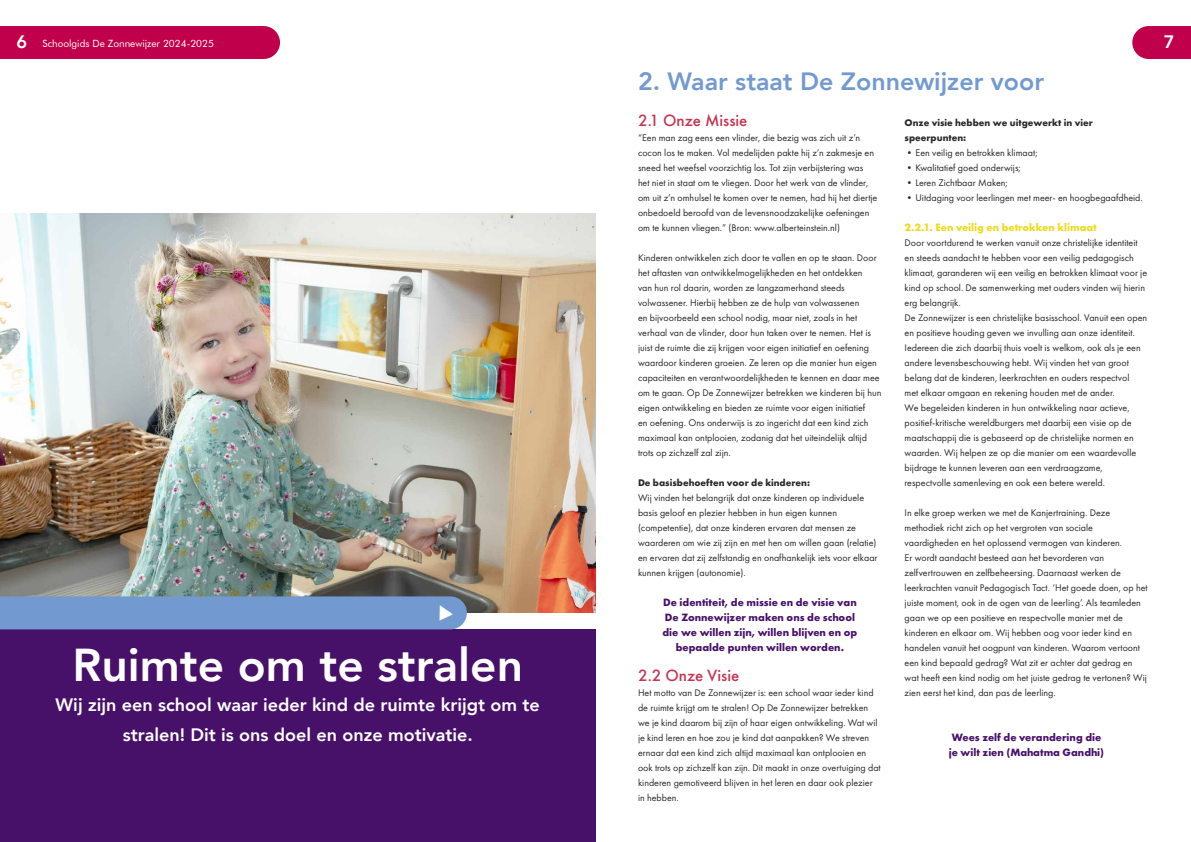
<style>
.page{position:relative;width:1191px;height:842px;background:#fff}
.page>*{position:absolute;margin:0;border:0;box-sizing:border-box;transform-origin:0 0}
.t1{font:800 46px "Avenir";color:#fff}
.t2{font:800 25px "Avenir";color:#739ad0}
.t3{font:800 18px/30px "Avenir";color:#fff;text-align:center}
.t4{font:500 17px "Futura PT";color:#c53654}
.t5{font:700 11px/15px "Futura PT";color:#47116a;text-align:center}
.t6{font:700 11px "Futura PT";color:#eeda1b}
.t7{font:10px/15px "Futura PT";color:#292929}
.t8{font:700 10px/15px "Futura PT";color:#292929}
.t9{font:10px "Futura BT";color:#fff}
.s1{font-family:"Avenir";font-weight:800;font-size:18px}
</style>
<div class="page">
<div style="left:0;top:26px;width:280px;height:33px;background:#c0004a"></div>
<svg style="left:1132px;top:26px;width:59px;height:33px"></svg>
<div style="left:0;top:629px;width:595px;height:213px;background:#47116a"></div>
<img style="left:0;top:214px;width:595px;height:399px">
<div style="left:0;top:596px;width:467px;height:33px;background:#739ad0"></div>
<p class="t9" style="left:16px;top:37px;width:199px"><span class="s1">6</span> Schoolgids De Zonnewijzer 2024-2025</p>
<h3 class="t3" style="left:1163px;top:27px;width:12px">7</h3>
<h1 class="t1" style="left:72px;top:629px;width:452px">Ruimte om te stralen</h1>
<h3 class="t3" style="left:56px;top:690px;width:486px">Wij zijn een school waar ieder kind de ruimte krijgt om te stralen! Dit is ons doel en onze motivatie.</h3>
<h2 class="t2" style="left:638px;top:62px;width:407px">2. Waar staat De Zonnewijzer voor</h2>
<h3 class="t4" style="left:638px;top:110px;width:111px">2.1 Onze Missie</h3>
<p class="t7" style="left:638px;top:130px;width:241px">“Een man zag eens een vlinder, die bezig was zich uit z’n cocon los te maken. Vol medelijden pakte hij z’n zakmesje en sneed het weefsel voorzichtig los. Tot zijn verbijstering was het niet in staat om te vliegen. Door het werk van de vlinder, om uit z’n omhulsel te komen over te nemen, had hij het diertje onbedoeld beroofd van de levensnoodzakelijke oefeningen om te kunnen vliegen.” (Bron: www.alberteinstein.nl)</p>
<p class="t7" style="left:638px;top:250px;width:245px">Kinderen ontwikkelen zich door te vallen en op te staan. Door het aftasten van ontwikkelmogelijkheden en het ontdekken<br>van hun rol daarin, worden ze langzamerhand steeds volwassener. Hierbij hebben ze de hulp van volwassenen<br>en bijvoorbeeld een school nodig, maar niet, zoals in het verhaal van de vlinder, door hun taken over te nemen. Het is juist de ruimte die zij krijgen voor eigen initiatief en oefening waardoor kinderen groeien. Ze leren op die manier hun eigen capaciteiten en verantwoordelijkheden te kennen en daar mee om te gaan. Op De Zonnewijzer betrekken we kinderen bij hun eigen ontwikkeling en bieden ze ruimte voor eigen initiatief<br>en oefening. Ons onderwijs is zo ingericht dat een kind zich maximaal kan ontplooien, zodanig dat het uiteindelijk altijd trots op zichzelf zal zijn.</p>
<p class="t8" style="left:638px;top:475px;width:174px">De basisbehoeften voor de kinderen:</p>
<p class="t7" style="left:638px;top:490px;width:241px">Wij vinden het belangrijk dat onze kinderen op individuele basis geloof en plezier hebben in hun eigen kunnen (competentie), dat onze kinderen ervaren dat mensen ze waarderen om wie zij zijn en met hen om willen gaan (relatie) en ervaren dat zij zelfstandig en onafhankelijk iets voor elkaar kunnen krijgen (autonomie).</p>
<p class="t5" style="left:662px;top:595px;width:196px">De identiteit, de missie en de visie van De Zonnewijzer maken ons de school die we willen zijn, willen blijven en op bepaalde punten willen worden.</p>
<h3 class="t4" style="left:638px;top:665px;width:103px">2.2 Onze Visie</h3>
<p class="t7" style="left:638px;top:685px;width:244px">Het motto van De Zonnewijzer is: een school waar ieder kind de ruimte krijgt om te stralen! Op De Zonnewijzer betrekken we je kind daarom bij zijn of haar eigen ontwikkeling. Wat wil je kind leren en hoe zou je kind dat aanpakken? We streven ernaar dat een kind zich altijd maximaal kan ontplooien en ook trots op zichzelf kan zijn. Dit maakt in onze overtuiging dat kinderen gemotiveerd blijven in het leren en daar ook plezier in hebben.</p>
<p class="t8" style="left:904px;top:115px;width:190px">Onze visie hebben we uitgewerkt in vier speerpunten:</p>
<p class="t7" style="left:904px;top:145px;width:135px">•Een veilig en betrokken klimaat;</p>
<p class="t7" style="left:904px;top:160px;width:118px">•Kwalitatief goed onderwijs;</p>
<p class="t7" style="left:904px;top:175px;width:105px">•Leren Zichtbaar Maken;</p>
<p class="t7" style="left:904px;top:190px;width:240px">•Uitdaging voor leerlingen met meer- en hoogbegaafdheid.</p>
<p class="t6" style="left:904px;top:220px;width:194px">2.2.1. Een veilig en betrokken klimaat</p>
<p class="t7" style="left:904px;top:235px;width:244px">Door voortdurend te werken vanuit onze christelijke identiteit en steeds aandacht te hebben voor een veilig pedagogisch klimaat, garanderen wij een veilig en betrokken klimaat voor je kind op school. De samenwerking met ouders vinden wij hierin erg belangrijk.<br>De Zonnewijzer is een christelijke basisschool. Vanuit een open en positieve houding geven we invulling aan onze identiteit.<br>Iedereen die zich daarbij thuis voelt is welkom, ook als je een andere levensbeschouwing hebt. Wij vinden het van groot belang dat de kinderen, leerkrachten en ouders respectvol<br>met elkaar omgaan en rekening houden met de ander.<br>We begeleiden kinderen in hun ontwikkeling naar actieve, positief-kritische wereldburgers met daarbij een visie op de maatschappij die is gebaseerd op de christelijke normen en waarden. Wij helpen ze op die manier om een waardevolle bijdrage te kunnen leveren aan een verdraagzame, respectvolle samenleving en ook een betere wereld.</p>
<p class="t7" style="left:904px;top:505px;width:245px">In elke groep werken we met de Kanjertraining. Deze methodiek richt zich op het vergroten van sociale vaardigheden en het oplossend vermogen van kinderen.<br>Er wordt aandacht besteed aan het bevorderen van zelfvertrouwen en zelfbeheersing. Daarnaast werken de leerkrachten vanuit Pedagogisch Tact. ‘Het goede doen, op het juiste moment, ook in de ogen van de leerling’. Als teamleden gaan we op een positieve en respectvolle manier met de kinderen en elkaar om. Wij hebben oog voor ieder kind en handelen vanuit het oogpunt van kinderen. Waarom vertoont een kind bepaald gedrag? Wat zit er achter dat gedrag en wat heeft een kind nodig om het juiste gedrag te vertonen? Wij zien eerst het kind, dan pas de leerling.</p>
<p class="t5" style="left:949px;top:730px;width:157px;text-align:left">Wees zelf de verandering die je wilt zien (Mahatma Gandhi)</p>
</div>
